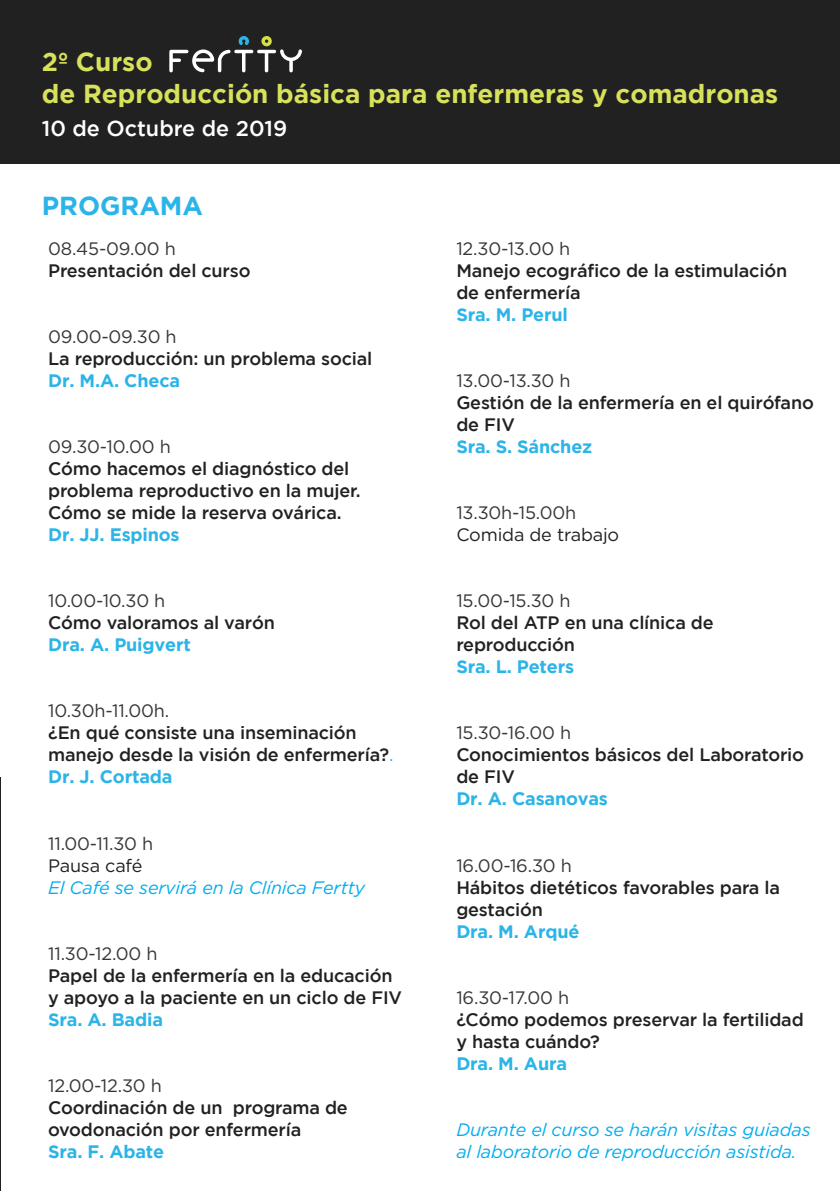
<style>
.page{position:relative;width:840px;height:1191px;background:#fff}
.page>*{position:absolute;margin:0;border:0;box-sizing:border-box;transform-origin:0 0}
.t1{font:700 26px/33px "Gotham";color:#d8e15a}
.t2{font:700 26px "Gotham";color:#2bb4e8}
.t3{font:500 21.6px "Gotham";color:#fff}
.t4{font:500 18px/22px "Gotham";letter-spacing:-.01em;color:#212121}
.t5{font:18px "Gotham";letter-spacing:-.01em;color:#373737}
.t6{font:700 18px "Gotham";letter-spacing:-.01em;color:#2bb4e8}
.t7{font:italic 18px/22px "Gotham";letter-spacing:-.01em;color:#00aeef}
.t8{font:18px "Gotham";letter-spacing:-.01em;color:#212121}
.s1{font-weight:400;color:#2bb4e8}
.s2{font-weight:700;color:#2bb4e8}
.s3{font-style:normal;color:#212121}
</style>
<div class="page">
<div style="left:0;top:0;width:839px;height:163px;background:#212121"></div>
<svg style="left:169px;top:36px;width:133px;height:36px"></svg>
<hr style="left:0;top:777px;width:1px;height:414px;background:#212121">
<h1 class="t1" style="left:42px;top:44px;width:737px">2º Curso<br>de Reproducción básica para enfermeras y comadronas</h1>
<p class="t3" style="left:42px;top:116px;width:247px">10 de Octubre de 2019</p>
<p class="t2" style="left:42px;top:191px;width:163px">PROGRAMA</p>
<p class="t5" style="left:48px;top:237px;width:129px">08.45-09.00 h</p>
<p class="t4" style="left:48px;top:259px;width:204px">Presentación del curso</p>
<p class="t5" style="left:48px;top:325px;width:130px">09.00-09.30 h</p>
<p class="t4" style="left:48px;top:347px;width:325px">La reproducción: un problema social</p>
<p class="t6" style="left:48px;top:370px;width:133px">Dr. M.A. Checa</p>
<p class="t5" style="left:48px;top:435px;width:124px">09.30-10.00 h</p>
<p class="t4" style="left:48px;top:457px;width:314px">Cómo hacemos el diagnóstico del problema reproductivo en la mujer.<br>Cómo se mide la reserva ovárica.</p>
<p class="t6" style="left:48px;top:524px;width:133px">Dr. JJ. Espinos</p>
<p class="t5" style="left:48px;top:589px;width:119px">10.00-10.30 h</p>
<p class="t4" style="left:48px;top:611px;width:228px">Cómo valoramos al varón</p>
<p class="t6" style="left:48px;top:634px;width:144px">Dra. A. Puigvert</p>
<p class="t5" style="left:48px;top:699px;width:122px">10.30h-11.00h.</p>
<p class="t4" style="left:48px;top:721px;width:347px">¿En qué consiste una inseminación manejo desde la visión de enfermería?<span class="s1">.<br></span><span class="s2">Dr. J. Cortada</span></p>
<p class="t5" style="left:48px;top:831px;width:107px">11.00-11.30 h</p>
<p class="t7" style="left:48px;top:853px;width:318px"><span class="s3">Pausa café<br></span>El Café se servirá en la Clínica Fertty</p>
<p class="t5" style="left:48px;top:941px;width:111px">11.30-12.00 h</p>
<p class="t4" style="left:48px;top:963px;width:355px">Papel de la enfermería en la educación y apoyo a la paciente en un ciclo de FIV</p>
<p class="t6" style="left:48px;top:1008px;width:116px">Sra. A. Badia</p>
<p class="t5" style="left:48px;top:1073px;width:115px">12.00-12.30 h</p>
<p class="t4" style="left:48px;top:1095px;width:301px">Coordinación de un programa de ovodonación por enfermería</p>
<p class="t6" style="left:48px;top:1140px;width:117px">Sra. F. Abate</p>
<p class="t5" style="left:456px;top:237px;width:115px">12.30-13.00 h</p>
<p class="t4" style="left:456px;top:259px;width:332px">Manejo ecográfico de la estimulación de enfermería</p>
<p class="t6" style="left:456px;top:304px;width:113px">Sra. M. Perul</p>
<p class="t5" style="left:456px;top:369px;width:116px">13.00-13.30 h</p>
<p class="t4" style="left:456px;top:391px;width:359px">Gestión de la enfermería en el quirófano de FIV</p>
<p class="t6" style="left:456px;top:436px;width:137px">Sra. S. Sánchez</p>
<p class="t5" style="left:456px;top:501px;width:121px">13.30h-15.00h</p>
<p class="t8" style="left:456px;top:523px;width:164px">Comida de trabajo</p>
<p class="t5" style="left:456px;top:589px;width:116px">15.00-15.30 h</p>
<p class="t4" style="left:456px;top:611px;width:259px">Rol del ATP en una clínica de reproducción</p>
<p class="t6" style="left:456px;top:656px;width:119px">Sra. L. Peters</p>
<p class="t5" style="left:456px;top:721px;width:116px">15.30-16.00 h</p>
<p class="t4" style="left:456px;top:743px;width:349px">Conocimientos básicos del Laboratorio de FIV</p>
<p class="t6" style="left:456px;top:788px;width:153px">Dr. A. Casanovas</p>
<p class="t5" style="left:456px;top:853px;width:117px">16.00-16.30 h</p>
<p class="t4" style="left:456px;top:875px;width:325px">Hábitos dietéticos favorables para la gestación</p>
<p class="t6" style="left:456px;top:920px;width:124px">Dra. M. Arqué</p>
<p class="t5" style="left:456px;top:985px;width:114px">16.30-17.00 h</p>
<p class="t4" style="left:456px;top:1007px;width:349px">¿Cómo podemos preservar la fertilidad y hasta cuándo?</p>
<p class="t6" style="left:456px;top:1052px;width:112px">Dra. M. Aura</p>
<p class="t7" style="left:456px;top:1117px;width:355px">Durante el curso se harán visitas guiadas al laboratorio de reproducción asistida.</p>
</div>
